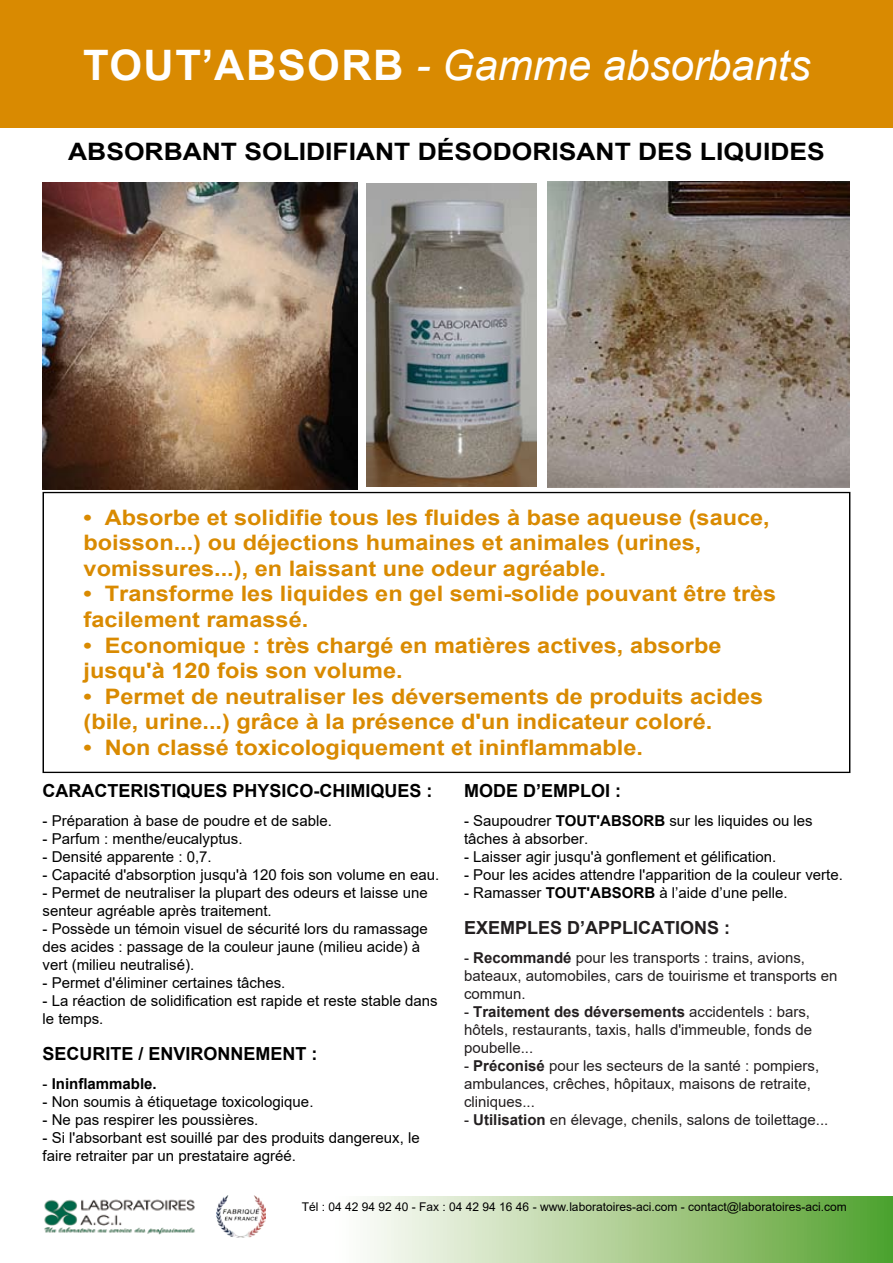
<style>
.page{position:relative;width:893px;height:1263px;background:#fff}
.page>*{position:absolute;margin:0;border:0;box-sizing:border-box;transform-origin:0 0}
.t1{font:italic 42px "Arial";color:#fff}
.t2{font:700 24px "Arial";color:#000;scale:1.1 1}
.t3{font:700 21.3px/25.7px "Arial";color:#d98a01;scale:1.1 1}
.t4{font:700 18px "Arial";color:#000}
.t5{font:700 18px "Arial";color:#231f20}
.t6{font:15px/18px "Arial";color:#000}
.t7{font:15px/18px "Arial";color:#231f20}
.t8{font:700 15px "Arial";color:#000}
.t9{font:12px "Arial";color:#000}
.s1{font-weight:700;font-style:normal}
.s2{font-weight:400}
.s3{font-weight:700}
</style>
<div class="page">
<div style="left:0;top:0;width:893px;height:127px;background:#d98a01"></div>
<svg style="left:216px;top:1196px;width:677px;height:67px"></svg>
<img style="left:44px;top:1199px;width:151px;height:36px">
<img style="left:43px;top:183px;width:314px;height:306px">
<img style="left:547px;top:182px;width:302px;height:306px">
<img style="left:366px;top:183px;width:171px;height:304px">
<img style="left:217px;top:1196px;width:48px;height:42px">
<h1 class="t1" style="left:83px;top:38px;width:729px"><span class="s1">TOUT’ABSORB</span> - Gamme absorbants</h1>
<h2 class="t2" style="left:68px;top:135px;width:689px">ABSORBANT SOLIDIFIANT DéSODORISANT DES LIQUIDES</h2>
<h3 class="t3" style="left:84px;top:505px;width:625px">• Absorbe et solidifie tous les fluides à base aqueuse (sauce, boisson...) ou déjections humaines et animales (urines, vomissures...), en laissant une odeur agréable.</h3>
<h3 class="t3" style="left:84px;top:581px;width:631px">• Transforme les liquides en gel semi-solide pouvant être très facilement ramassé.</h3>
<h3 class="t3" style="left:84px;top:633px;width:581px">• Economique : très chargé en matières actives, absorbe jusqu'à 120 fois son volume.</h3>
<h3 class="t3" style="left:84px;top:684px;width:619px">• Permet de neutraliser les déversements de produits acides (bile, urine...) grâce à la présence d'un indicateur coloré.</h3>
<h3 class="t3" style="left:84px;top:735px;width:510px">• Non classé toxicologiquement et ininflammable.</h3>
<p class="t4" style="left:43px;top:778px;width:392px">CARACTERISTIQUES PHYSICO-CHIMIQUES :</p>
<p class="t6" style="left:43px;top:812px;width:291px">- Préparation à base de poudre et de sable.</p>
<p class="t6" style="left:43px;top:830px;width:202px">- Parfum : menthe/eucalyptus.</p>
<p class="t6" style="left:43px;top:848px;width:171px">- Densité apparente : 0,7.</p>
<p class="t6" style="left:43px;top:866px;width:398px">- Capacité d'absorption jusqu'à 120 fois son volume en eau.</p>
<p class="t6" style="left:43px;top:884px;width:387px">- Permet de neutraliser la plupart des odeurs et laisse une senteur agréable après traitement.</p>
<p class="t6" style="left:43px;top:920px;width:387px">- Possède un témoin visuel de sécurité lors du ramassage des acides : passage de la couleur jaune (milieu acide) à vert (milieu neutralisé).</p>
<p class="t6" style="left:43px;top:974px;width:244px">- Permet d'éliminer certaines tâches.</p>
<p class="t6" style="left:43px;top:992px;width:397px">- La réaction de solidification est rapide et reste stable dans le temps.</p>
<p class="t4" style="left:43px;top:1041px;width:156px">SECURITE / environnement</p>
<p class="t4" style="left:312px;top:1041px;width:7px">:</p>
<p class="t8" style="left:43px;top:1073px;width:116px"><span class="s2">-</span> Ininflammable.</p>
<p class="t6" style="left:43px;top:1092px;width:272px">- Non soumis à étiquetage toxicologique.</p>
<p class="t6" style="left:43px;top:1110px;width:217px">- Ne pas respirer les poussières.</p>
<p class="t6" style="left:43px;top:1128px;width:379px">- Si l'absorbant est souillé par des produits dangereux, le faire retraiter par un prestataire agréé.</p>
<p class="t4" style="left:464px;top:778px;width:159px">MODE D’EMPLOI :</p>
<p class="t6" style="left:464px;top:812px;width:350px">- Saupoudrer <span class="s3">TOUT'ABSORB</span> sur les liquides ou les tâches à absorber.</p>
<p class="t6" style="left:464px;top:848px;width:314px">- Laisser agir jusqu'à gonflement et gélification.</p>
<p class="t6" style="left:464px;top:866px;width:380px">- Pour les acides attendre l'apparition de la couleur verte.</p>
<p class="t6" style="left:464px;top:884px;width:325px">- Ramasser <span class="s3">TOUT'ABSORB</span> à l’aide d’une pelle.</p>
<p class="t5" style="left:464px;top:915px;width:268px">EXEMPLES D’APPLICATIONS :</p>
<p class="t7" style="left:464px;top:948px;width:375px">- <span class="s3">Recommandé</span> pour les transports : trains, avions, bateaux, automobiles, cars de touirisme et transports en commun.</p>
<p class="t7" style="left:464px;top:1002px;width:350px">- <span class="s3">Traitement des déversements</span> accidentels : bars, hôtels, restaurants, taxis, halls d'immeuble, fonds de poubelle...</p>
<p class="t7" style="left:464px;top:1056px;width:357px">- <span class="s3">Préconisé</span> pour les secteurs de la santé : pompiers, ambulances, crêches, hôpitaux, maisons de retraite, cliniques...</p>
<p class="t7" style="left:464px;top:1110px;width:366px">- <span class="s3">Utilisation</span> en élevage, chenils, salons de toilettage...</p>
<p class="t9" style="left:302px;top:1198px;width:547px">Tél : 04 42 94 92 40 - Fax : 04 42 94 16 46 - www.laboratoires-aci.com - contact@laboratoires-aci.com</p>
</div>
